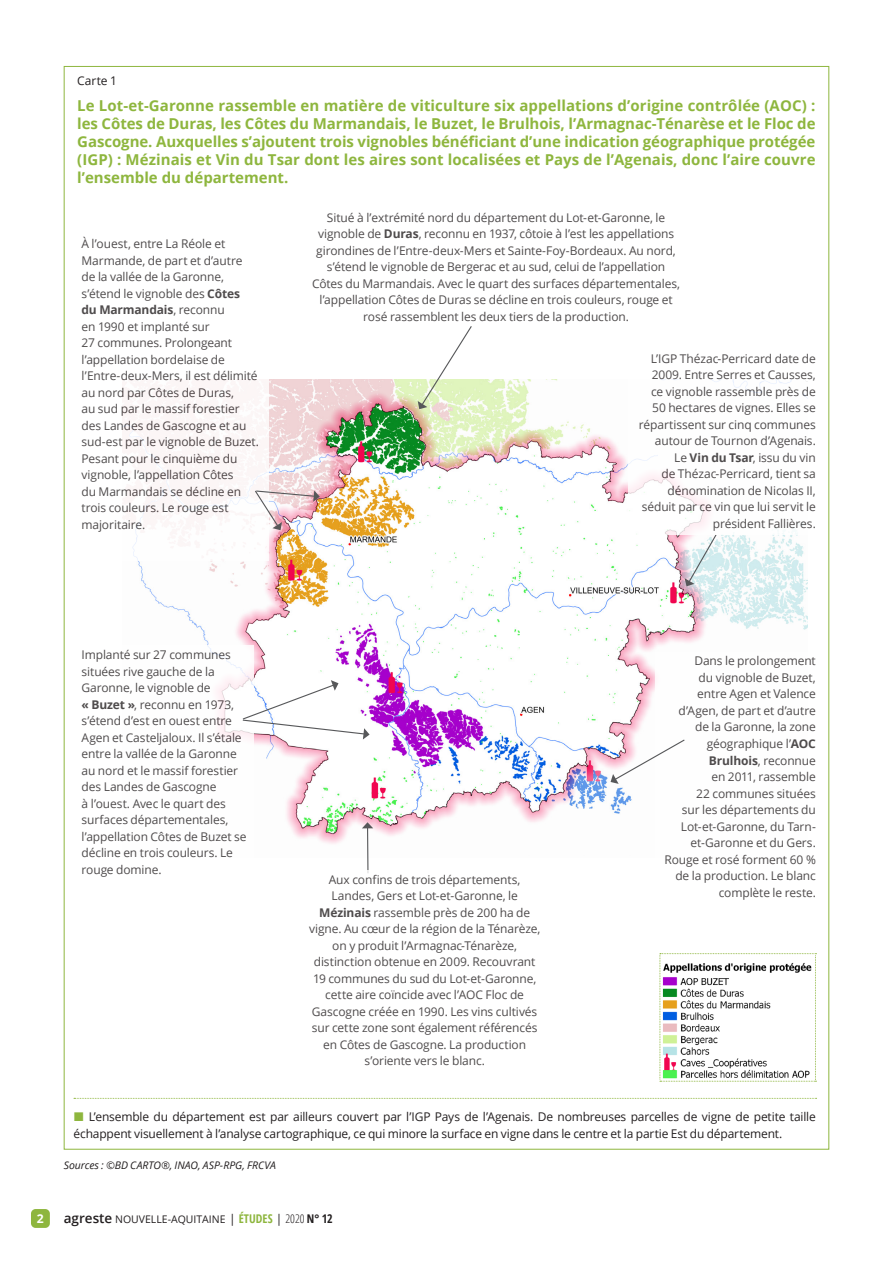
<style>
.page{position:relative;width:893px;height:1263px;background:#fff}
.page>*{position:absolute;margin:0;border:0;box-sizing:border-box;transform-origin:0 0}
.t1{font:700 15px/18px "Open Sans";letter-spacing:.005em;color:#8eb63e;text-align:justify}
.t2{font:700 12.15px "Open Sans";color:#fff}
.ETUDES_NumFigures{font:12px/16.5px "Open Sans";letter-spacing:-.01em;color:#231f20}
.t3{font:10.5px "Open Sans";color:#231f20}
.ETUDES_Sources{font:italic 10.5px "Open Sans";letter-spacing:-.005em;color:#231f20}
.s1{font-weight:700}
.s2{font-weight:600;font-size:13.5px}
.s3{font-size:12px}
.s4{font-weight:700;font-stretch:condensed;font-size:12px;color:#8eb63e}
.s5{font-weight:300;font-stretch:condensed;font-size:12px}
.s6{font-weight:700;font-stretch:condensed;font-size:12px}
</style>
<div class="page">
<div style="left:31px;top:1209px;width:19px;height:19px;background:#8eb63e;border-radius:5px"></div>
<img style="left:137px;top:379px;width:670px;height:478px">
<div style="left:77px;top:235px;width:192px;height:325px;background:#fff"></div>
<svg style="left:254px;top:489px;width:66px;height:41px"></svg>
<div style="left:77px;top:646px;width:177px;height:243px;background:#fff"></div>
<hr style="left:367px;top:827px;width:1px;height:46px;background:#57585a">
<svg style="left:362px;top:822px;width:11px;height:6px"></svg>
<svg style="left:685px;top:534px;width:33px;height:52px"></svg>
<svg style="left:74px;top:1098px;width:743px;height:1px"></svg>
<div style="left:655px;top:652px;width:165px;height:264px;background:#fff"></div>
<svg style="left:611px;top:738px;width:74px;height:46px"></svg>
<svg style="left:241px;top:680px;width:129px;height:59px"></svg>
<div style="left:628px;top:349px;width:192px;height:185px;background:#fff"></div>
<svg style="left:660px;top:953px;width:156px;height:129px"></svg>
<svg style="left:418px;top:326px;width:55px;height:83px"></svg>
<p class="ETUDES_NumFigures" style="left:77px;top:72px;width:41px">Carte 1</p>
<p class="t1" style="left:77px;top:96px;width:740px">Le Lot-et-Garonne rassemble en matière de viticulture six appellations d’origine contrôlée (AOC) : les Côtes de Duras, les Côtes du Marmandais, le Buzet, le Brulhois, l’Armagnac-Ténarèse et le Floc de Gascogne. Auxquelles s’ajoutent trois vignobles bénéficiant d’une indication géographique protégée (IGP) : Mézinais et Vin du Tsar dont les aires sont localisées et Pays de l’Agenais, donc l’aire couvre l’ensemble du département.</p>
<p class="ETUDES_NumFigures" style="left:82px;top:235px;width:179px">À l’ouest, entre La Réole et<br>Marmande, de part et d’autre de la vallée de la Garonne, s’étend le vignoble des <span class="s1">Côtes<br>du Marmandais</span>, reconnu<br>en 1990 et implanté sur<br>27 communes. Prolongeant l’appellation bordelaise de l’Entre-deux-Mers, il est délimité au nord par Côtes de Duras,<br>au sud par le massif forestier des Landes de Gascogne et au sud-est par le vignoble de Buzet.<br>Pesant pour le cinquième du vignoble, l’appellation Côtes<br>du Marmandais se décline en trois couleurs. Le rouge est majoritaire.</p>
<p class="ETUDES_NumFigures" style="left:82px;top:646px;width:167px">Implanté sur 27 communes situées rive gauche de la<br>Garonne, le vignoble de<br><span class="s1">« Buzet »</span>, reconnu en 1973, s’étend d’est en ouest entre<br>Agen et Casteljaloux. Il s’étale entre la vallée de la Garonne au nord et le massif forestier des Landes de Gascogne<br>à l’ouest. Avec le quart des surfaces départementales, l’appellation Côtes de Buzet se décline en trois couleurs. Le rouge domine.</p>
<p class="ETUDES_NumFigures" style="left:312px;top:209px;width:370px;text-align:center">Situé à l’extrémité nord du département du Lot-et-Garonne, le vignoble de <span class="s1">Duras</span>, reconnu en 1937, côtoie à l’est les appellations girondines de l’Entre-deux-Mers et Sainte-Foy-Bordeaux. Au nord, s’étend le vignoble de Bergerac et au sud, celui de l’appellation Côtes du Marmandais. Avec le quart des surfaces départementales, l’appellation Côtes de Duras se décline en trois couleurs, rouge et rosé rassemblent les deux tiers de la production.</p>
<p class="ETUDES_NumFigures" style="left:309px;top:871px;width:233px;text-align:center">Aux confins de trois départements, Landes, Gers et Lot-et-Garonne, le <span class="s1">Mézinais</span> rassemble près de 200 ha de vigne. Au cœur de la région de la Ténarèze, on y produit l’Armagnac-Ténarèze, distinction obtenue en 2009. Recouvrant 19 communes du sud du Lot-et-Garonne, cette aire coïncide avec l’AOC Floc de Gascogne créée en 1990. Les vins cultivés sur cette zone sont également référencés en Côtes de Gascogne. La production s’oriente vers le blanc.</p>
<p class="ETUDES_NumFigures" style="left:639px;top:350px;width:179px;text-align:right">L’IGP Thézac-Perricard date de<br>2009. Entre Serres et Causses, ce vignoble rassemble près de<br>50 hectares de vignes. Elles se répartissent sur cinq communes autour de Tournon d’Agenais.<br>Le <span class="s1">Vin du Tsar</span>, issu du vin<br>de Thézac-Perricard, tient sa dénomination de Nicolas II, séduit par ce vin que lui servit le président Fallières.</p>
<p class="ETUDES_NumFigures" style="left:665px;top:652px;width:153px;text-align:right">Dans le prolongement<br>du vignoble de Buzet,<br>entre Agen et Valence d’Agen, de part et d’autre de la Garonne, la zone géographique l’<span class="s1">AOC<br>Brulhois</span>, reconnue<br>en 2011, rassemble<br>22 communes situées<br>sur les départements du<br>Lot-et-Garonne, du Tarn&shy;et-Garonne et du Gers.<br>Rouge et rosé forment 60 % de la production. Le blanc complète le reste.</p>
<p class="ETUDES_NumFigures" style="left:74px;top:1108px;width:744px;text-indent:15px">L’ensemble du département est par ailleurs couvert par l’IGP Pays de l’Agenais. De nombreuses parcelles de vigne de petite taille échappent visuellement à l’analyse cartographique, ce qui minore la surface en vigne dans le centre et la partie Est du département.</p>
<p class="ETUDES_Sources" style="left:64px;top:1158px;width:214px">Sources : ©BD CARTO®, INAO, ASP-RPG, FRCVA</p>
<p class="t2" style="left:37px;top:1210px;width:8px">2</p>
<p class="t3" style="left:64px;top:1211px;width:271px"><span class="s2">agreste</span> NOUVELLE-AQUITAINE <span class="s3">|</span> <span class="s4">ÉTUDES</span> <span class="s3">|</span> <span class="s5">2020</span> <span class="s6">N° 12</span></p>
</div>
